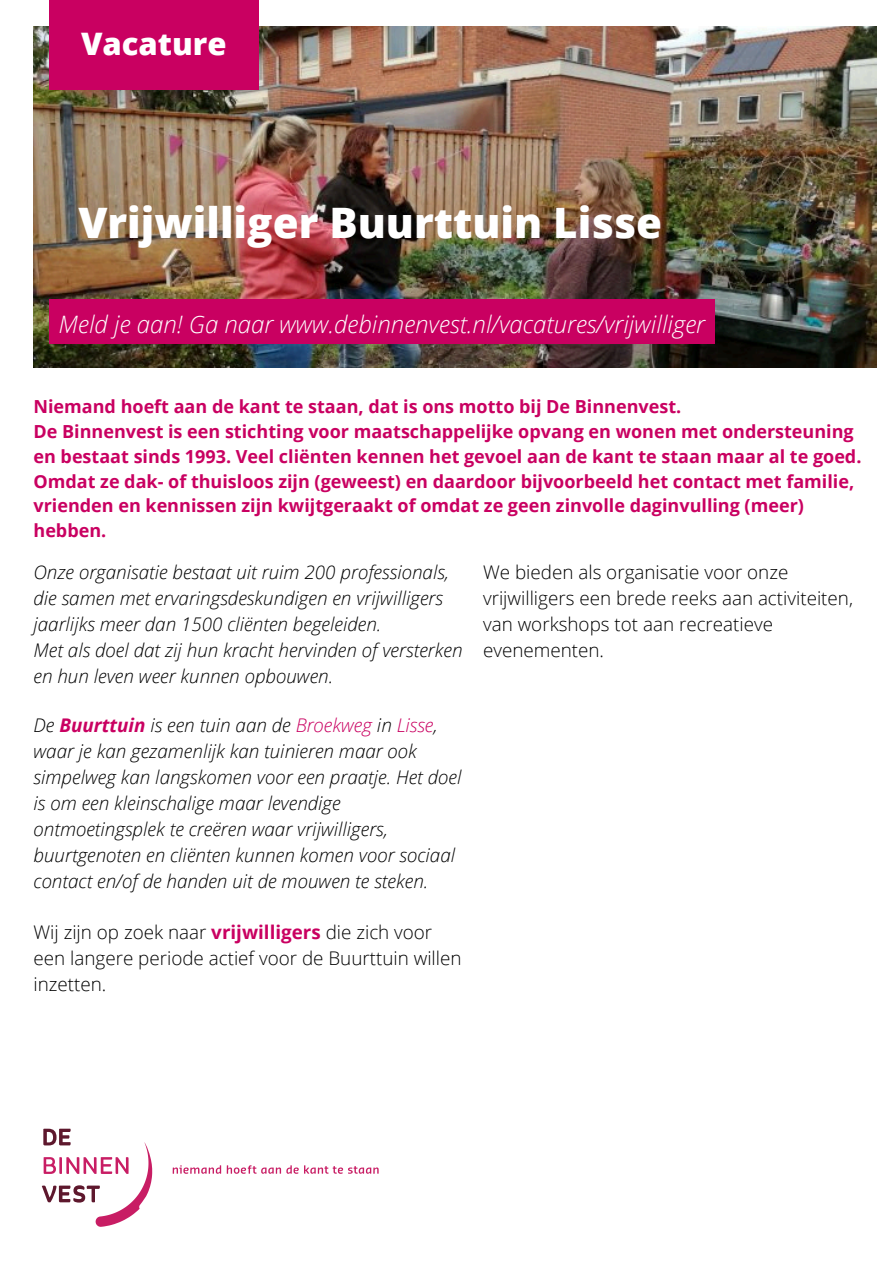
<style>
.page{position:relative;width:894px;height:1264px;background:#fff}
.page>*{position:absolute;margin:0;border:0;box-sizing:border-box;transform-origin:0 0}
.t1{font:800 42px "Open Sans";color:#fff}
.t2{font:800 30.9px "Open Sans";color:#fff}
.t3{font:italic 300 24px "Open Sans";color:#fff}
.t4{font:italic 300 18.75px/25.8px "Open Sans";color:#000}
.t5{font:300 18.75px/25.8px "Open Sans";color:#000}
.t6{font:700 18px/24.8px "Open Sans";color:#c90061}
.s1{font-weight:700;color:#c90061}
.s2{color:#c90061}
</style>
<div class="page">
<img style="left:33px;top:27px;width:843px;height:341px">
<div style="left:49px;top:0;width:209px;height:89px;background:#c90061"></div>
<div style="left:49px;top:299px;width:665px;height:44px;background:#c90061"></div>
<svg style="left:173px;top:1165px;width:48px;height:8px"></svg>
<svg style="left:227px;top:1165px;width:151px;height:8px"></svg>
<svg style="left:42px;top:1128px;width:110px;height:98px"></svg>
<h1 class="t2" style="left:81px;top:22px;width:147px">Vacature</h1>
<p class="t1" style="left:78px;top:193px;width:585px">Vrijwilliger Buurttuin Lisse</p>
<h3 class="t3" style="left:59px;top:308px;width:647px">Meld je aan! Ga naar www.debinnenvest.nl/vacatures/vrijwilliger</h3>
<h4 class="t6" style="left:33px;top:394px;width:829px">Niemand hoeft aan de kant te staan, dat is ons motto bij De Binnenvest.<br>De Binnenvest is een stichting voor maatschappelijke opvang en wonen met ondersteuning en bestaat sinds 1993. Veel cliënten kennen het gevoel aan de kant te staan maar al te goed.<br>Omdat ze dak- of thuisloos zijn (geweest) en daardoor bijvoorbeeld het contact met familie, vrienden en kennissen zijn kwijtgeraakt of omdat ze geen zinvolle daginvulling (meer) hebben.</h4>
<p class="t4" style="left:33px;top:559px;width:417px">Onze organisatie bestaat uit ruim 200 professionals, die samen met ervaringsdeskundigen en vrijwilligers</p>
<p class="t4" style="left:33px;top:610px;width:349px">jaarlijks meer dan 1500 cliënten begeleiden.</p>
<p class="t4" style="left:33px;top:636px;width:430px">Met als doel dat zij hun kracht hervinden of versterken en hun leven weer kunnen opbouwen.</p>
<p class="t4" style="left:33px;top:712px;width:429px">De <span class="s1">Buurttuin</span> is een tuin aan de <span class="s2">Broekweg</span> in <span class="s2">Lisse</span>, waar je kan gezamenlijk kan tuinieren maar ook simpelweg kan langskomen voor een praatje. Het doel is om een kleinschalige maar levendige ontmoetingsplek te creëren waar vrijwilligers, buurtgenoten en cliënten kunnen komen voor sociaal contact en/of de handen uit de mouwen te steken.</p>
<p class="t5" style="left:33px;top:919px;width:429px">Wij zijn op zoek naar <span class="s1">vrijwilligers</span> die zich voor een langere periode actief voor de Buurttuin willen inzetten.</p>
<p class="t5" style="left:483px;top:559px;width:371px">We bieden als organisatie voor onze vrijwilligers een brede reeks aan activiteiten, van workshops tot aan recreatieve evenementen.</p>
</div>
